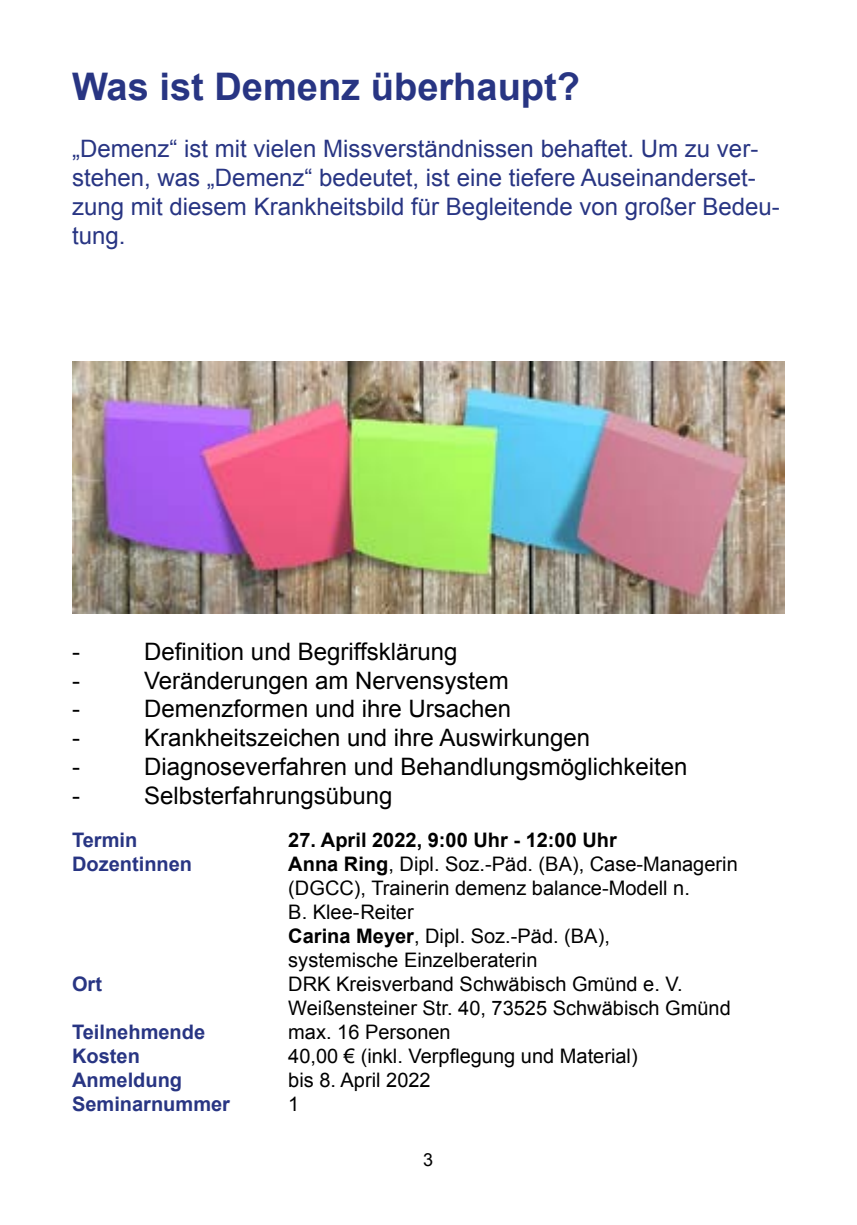
<style>
.page{position:relative;width:857px;height:1225px;background:#fff}
.page>*{position:absolute;margin:0;border:0;box-sizing:border-box;transform-origin:0 0}
.t1{font:700 38px "Arial";color:#283583}
.t2{font:24px "Arial";color:#000}
.t3{font:24px/28.8px "Arial";color:#283583}
.t4{font:20px/24px "Arial";color:#000}
.t5{font:700 20px "Arial";color:#283583}
.t6{font:700 20px "Arial";color:#000}
.t7{font:18px "Arial";color:#000}
.s1{font-weight:700}
</style>
<div class="page">
<img style="left:72px;top:361px;width:712px;height:252px">
<h1 class="t1" style="left:72px;top:61px;width:509px">Was ist Demenz überhaupt?</h1>
<p class="t3" style="left:72px;top:135px;width:709px">„Demenz“ ist mit vielen Missverständnissen behaftet. Um zu ver&shy;stehen, was „Demenz“ bedeutet, ist eine tiefere Auseinanderset&shy;zung mit diesem Krankheitsbild für Begleitende von großer Bedeu&shy;tung.</p>
<p class="t2" style="left:72px;top:635px;width:9px">-</p>
<p class="t2" style="left:144px;top:635px;width:315px">Definition und Begriffsklärung</p>
<p class="t2" style="left:72px;top:664px;width:9px">-</p>
<p class="t2" style="left:144px;top:664px;width:366px">Veränderungen am Nervensystem</p>
<p class="t2" style="left:72px;top:693px;width:9px">-</p>
<p class="t2" style="left:144px;top:693px;width:368px">Demenzformen und ihre Ursachen</p>
<p class="t2" style="left:72px;top:722px;width:9px">-</p>
<p class="t2" style="left:144px;top:722px;width:447px">Krankheitszeichen und ihre Auswirkungen</p>
<p class="t2" style="left:72px;top:751px;width:9px">-</p>
<p class="t2" style="left:144px;top:751px;width:544px">Diagnoseverfahren und Behandlungsmöglichkeiten</p>
<p class="t2" style="left:72px;top:779px;width:9px">-</p>
<p class="t2" style="left:144px;top:779px;width:250px">Selbsterfahrungsübung</p>
<p class="t5" style="left:72px;top:826px;width:67px">Termin</p>
<p class="t6" style="left:288px;top:826px;width:330px">27. April 2022, 9:00 Uhr - 12:00 Uhr</p>
<p class="t5" style="left:72px;top:850px;width:121px">Dozentinnen</p>
<p class="t4" style="left:288px;top:852px;width:450px"><span class="s1">Anna Ring</span>, Dipl. Soz.-Päd. (BA), Case-Managerin (DGCC), Trainerin demenz balance-Modell n.<br>B. Klee-Reiter<br><span class="s1">Carina Meyer</span>, Dipl. Soz.-Päd. (BA),<br>systemische Einzelberaterin</p>
<p class="t5" style="left:72px;top:970px;width:31px">Ort</p>
<p class="t4" style="left:288px;top:972px;width:444px">DRK Kreisverband Schwäbisch Gmünd e. V.<br>Weißensteiner Str. 40, 73525 Schwäbisch Gmünd</p>
<p class="t5" style="left:72px;top:1018px;width:134px">Teilnehmende</p>
<p class="t4" style="left:288px;top:1020px;width:164px">max. 16 Personen</p>
<p class="t5" style="left:72px;top:1042px;width:69px">Kosten</p>
<p class="t4" style="left:288px;top:1044px;width:351px">40,00 € (inkl. Verpflegung und Material)</p>
<p class="t5" style="left:72px;top:1066px;width:111px">Anmeldung</p>
<p class="t4" style="left:288px;top:1068px;width:144px">bis 8. April 2022</p>
<p class="t5" style="left:72px;top:1090px;width:159px">Seminarnummer</p>
<p class="t4" style="left:288px;top:1092px;width:13px">1</p>
<p class="t7" style="left:423px;top:1148px;width:12px">3</p>
</div>
